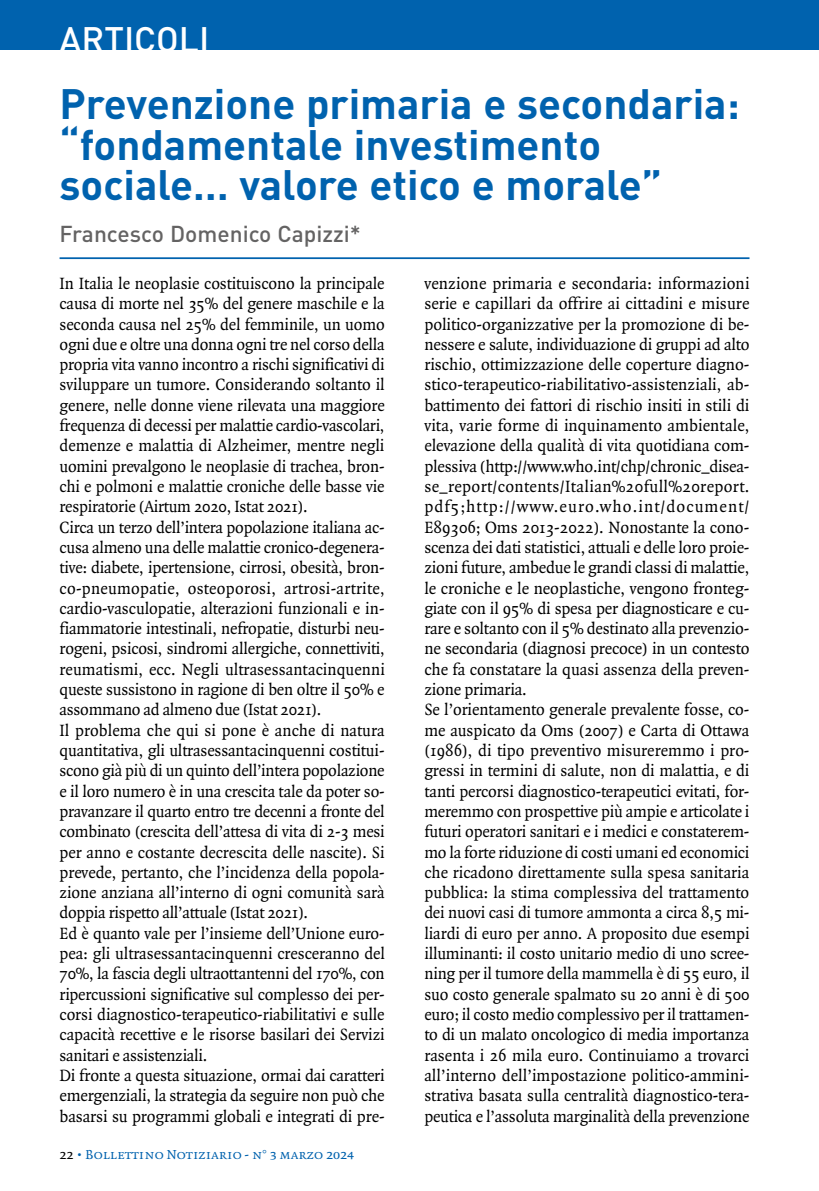
<style>
.page{position:relative;width:819px;height:1191px;background:#fff}
.page>*{position:absolute;margin:0;border:0;box-sizing:border-box;transform-origin:0 0}
.t1{font:700 42px/40.2px "DIN";color:#0062ae}
.t2{font:500 35px "DIN";color:#fff}
.t3{font:500 22.75px "DIN";color:#646363}
.t4{font:17.5px/20.3px "Quadraat";letter-spacing:-.01em;color:#000;scale:.96 1}
.t5{font:17.5px/20.3px "Quadraat";letter-spacing:-.01em;color:#000}
.t6{font:14px "Quadraat Small Caps";color:#0062ae}
.s1{color:#000}
</style>
<div class="page">
<div style="left:0;top:0;width:819px;height:50px;background:#0062ae"></div>
<hr style="left:60px;top:257px;width:689px;height:2px;background:#0062ae">
<h2 class="t2" style="left:60px;top:17px;width:151px">ARTICOLI</h2>
<h1 class="t1" style="left:60px;top:82px;width:681px">Prevenzione primaria e secondaria: “fondamentale investimento sociale… valore etico e morale”</h1>
<h3 class="t3" style="left:60px;top:220px;width:303px">Francesco Domenico Capizzi*</h3>
<p class="t5" style="left:424px;top:274px;width:327px">venzione primaria e secondaria: informazioni serie e capillari da offrire ai cittadini e misure politico-organizzative per la promozione di be&shy;nessere e salute, individuazione di gruppi ad alto rischio, ottimizzazione delle coperture diagno&shy;stico-terapeutico-riabilitativo-assistenziali, ab&shy;battimento dei fattori di rischio insiti in stili di vita, varie forme di inquinamento ambientale, elevazione della qualità di vita quotidiana com&shy;plessiva (http://www.who.int/chp/chronic_disea&shy;se_report/contents/Italian%20full%20report. pdf5;http://www.euro.who.int/document/ E89306; Oms 2013-2022). Nonostante la cono&shy;scenza dei dati statistici, attuali e delle loro proie&shy;zioni future, ambedue le grandi classi di malattie, le croniche e le neoplastiche, vengono fronteg&shy;giate con il 95% di spesa per diagnosticare e cu&shy;rare e soltanto con il 5% destinato alla prevenzio&shy;ne secondaria (diagnosi precoce) in un contesto che fa constatare la quasi assenza della preven&shy;zione primaria.<br>Se l’orientamento generale prevalente fosse, co&shy;me auspicato da Oms (2007) e Carta di Ottawa (1986), di tipo preventivo misureremmo i pro&shy;gressi in termini di salute, non di malattia, e di tanti percorsi diagnostico-terapeutici evitati, for&shy;meremmo con prospettive più ampie e articolate i futuri operatori sanitari e i medici e constaterem&shy;mo la forte riduzione di costi umani ed economici che ricadono direttamente sulla spesa sanitaria pubblica: la stima complessiva del trattamento dei nuovi casi di tumore ammonta a circa 8,5 mi&shy;liardi di euro per anno. A proposito due esempi illuminanti: il costo unitario medio di uno scree&shy;ning per il tumore della mammella è di 55 euro, il suo costo generale spalmato su 20 anni è di 500 euro; il costo medio complessivo per il trattamen&shy;to di un malato oncologico di media importanza rasenta i 26 mila euro. Continuiamo a trovarci all’interno dell’impostazione politico-ammini&shy;strativa basata sulla centralità diagnostico-tera&shy;peutica e l’assoluta marginalità della prevenzione</p>
<p class="t4" style="left:60px;top:274px;width:340px">In Italia le neoplasie costituiscono la principale causa di morte nel 35% del genere maschile e la seconda causa nel 25% del femminile, un uomo ogni due e oltre una donna ogni tre nel corso della propria vita vanno incontro a rischi significativi di sviluppare un tumore. Considerando soltanto il genere, nelle donne viene rilevata una maggiore frequenza di decessi per malattie cardio-vascolari, demenze e malattia di Alzheimer, mentre negli uomini prevalgono le neoplasie di trachea, bron&shy;chi e polmoni e malattie croniche delle basse vie respiratorie (Airtum 2020, Istat 2021).<br>Circa un terzo dell’intera popolazione italiana ac&shy;cusa almeno una delle malattie cronico-degenera&shy;tive: diabete, ipertensione, cirrosi, obesità, bron&shy;co-pneumopatie, osteoporosi, artrosi-artrite, cardio-vasculopatie, alterazioni funzionali e in&shy;fiammatorie intestinali, nefropatie, disturbi neu&shy;rogeni, psicosi, sindromi allergiche, connettiviti, reumatismi, ecc. Negli ultrasessantacinquenni queste sussistono in ragione di ben oltre il 50% e assommano ad almeno due (Istat 2021).<br>Il problema che qui si pone è anche di natura quantitativa, gli ultrasessantacinquenni costitui&shy;scono già più di un quinto dell’intera popolazione e il loro numero è in una crescita tale da poter so&shy;pravanzare il quarto entro tre decenni a fronte del combinato (crescita dell’attesa di vita di 2-3 mesi per anno e costante decrescita delle nascite). Si prevede, pertanto, che l’incidenza della popola&shy;zione anziana all’interno di ogni comunità sarà doppia rispetto all’attuale (Istat 2021).<br>Ed è quanto vale per l’insieme dell’Unione euro&shy;pea: gli ultrasessantacinquenni cresceranno del 70%, la fascia degli ultraottantenni del 170%, con ripercussioni significative sul complesso dei per&shy;corsi diagnostico-terapeutico-riabilitativi e sulle capacità recettive e le risorse basilari dei Servizi sanitari e assistenziali.<br>Di fronte a questa situazione, ormai dai caratteri emergenziali, la strategia da seguire non può che basarsi su programmi globali e integrati di pre-</p>
<p class="t6" style="left:60px;top:1147px;width:296px"><span class="s1">22</span> • Bollettino Notiziario - n° 3 marzo 2024</p>
</div>
